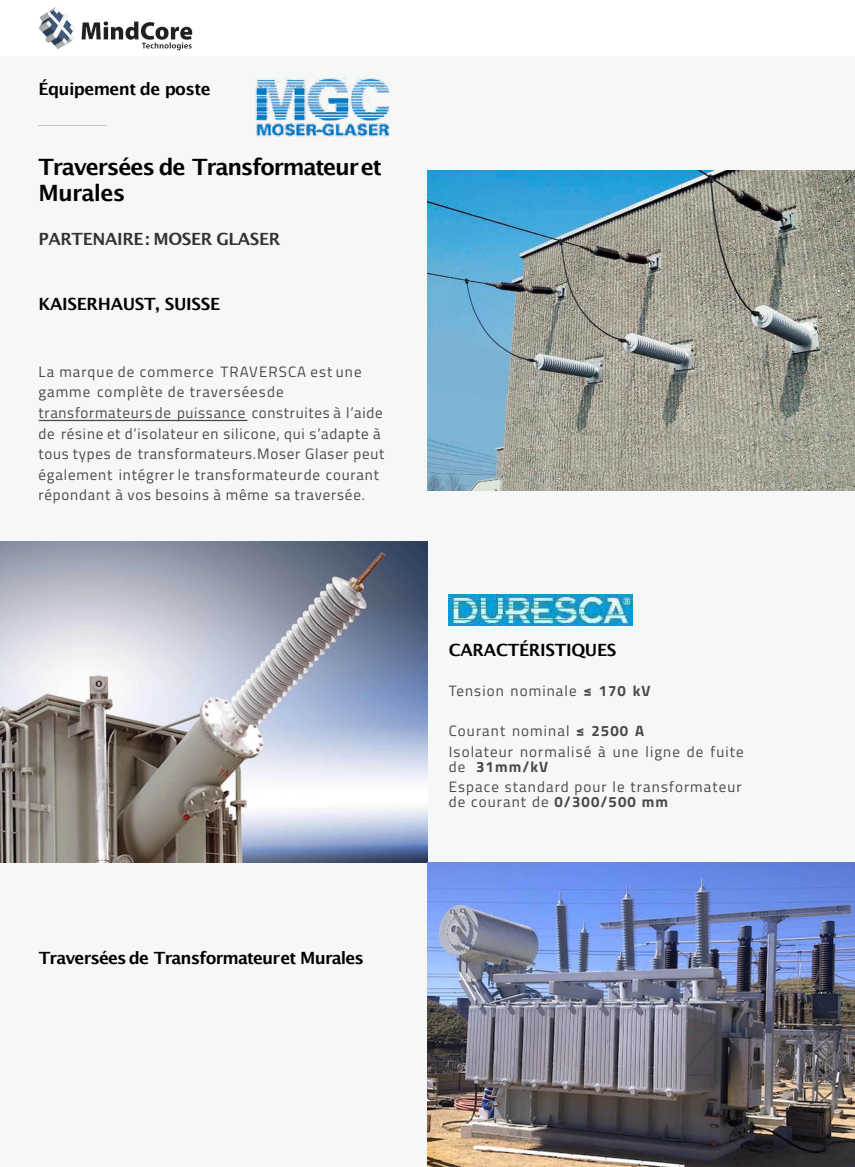
<style>
.page{position:relative;width:855px;height:1167px;background:#fff}
.page>*{position:absolute;margin:0;border:0;box-sizing:border-box;transform-origin:0 0}
.t1{font:700 22.48px/26.2px "Lucida Grande";letter-spacing:-.055em;color:#000}
.t2{font:700 16.88px "Lucida Grande";letter-spacing:-.035em;color:#000}
.t3{font:700 16.88px "Lucida Grande";letter-spacing:-.025em;color:#333}
.t4{font:15px/20.6px "Titillium Web";letter-spacing:.055em;color:#494949}
.t5{font:15px/20.6px "Titillium Web";letter-spacing:.075em;color:#494949}
.s1{font-weight:700}
</style>
<div class="page">
<div style="left:0;top:56px;width:855px;height:1111px;background:#f6f7f7"></div>
<img style="left:255px;top:78px;width:134px;height:59px">
<hr style="left:39px;top:420px;width:209px;height:1px;background:#494949">
<img style="left:428px;top:170px;width:427px;height:320px">
<hr style="left:38px;top:125px;width:69px;height:1px;background:#c5c6c6">
<img style="left:0;top:542px;width:428px;height:320px">
<img style="left:449px;top:595px;width:184px;height:31px">
<img style="left:428px;top:862px;width:427px;height:305px">
<img style="left:38px;top:7px;width:154px;height:43px">
<p class="t2" style="left:38px;top:81px;width:174px">Équipement de poste</p>
<h1 class="t1" style="left:38px;top:156px;width:345px">Traversées de Transformateuret<br>Murales</h1>
<p class="t3" style="left:38px;top:231px;width:244px">PARTENAIRE: MOSER GLASER</p>
<p class="t2" style="left:38px;top:297px;width:183px">KAISERHAUST, SUISSE</p>
<p class="t4" style="left:38px;top:361px;width:348px">La marque de commerce TRAVERSCA est une gamme complète de traverséesde transformateurs de puissance construites à l’aide de résine et d’isolateur en silicone, qui s’adapte à tous types de transformateurs.Moser Glaser peut également intégrer le transformateurde courant répondant à vos besoins à même sa traversée.</p>
<p class="t2" style="left:39px;top:950px;width:327px">Traversées de Transformateuret Murales</p>
<p class="t2" style="left:449px;top:643px;width:169px">CARACTÉRISTIQUES</p>
<p class="t5" style="left:449px;top:680px;width:203px">Tension nominale <span class="s1">≤ 170 kV</span></p>
<p class="t5" style="left:449px;top:720px;width:297px">Courant nominal <span class="s1">≤ 2500 A<br></span>Isolateur normalisé à une ligne de fuite</p>
<p class="t5" style="left:449px;top:756px;width:294px">de <span class="s1">31mm/kV<br></span>Espace standard pour le transformateur</p>
<p class="t5" style="left:449px;top:791px;width:221px">de courant de <span class="s1">0/300/500 mm</span></p>
</div>
